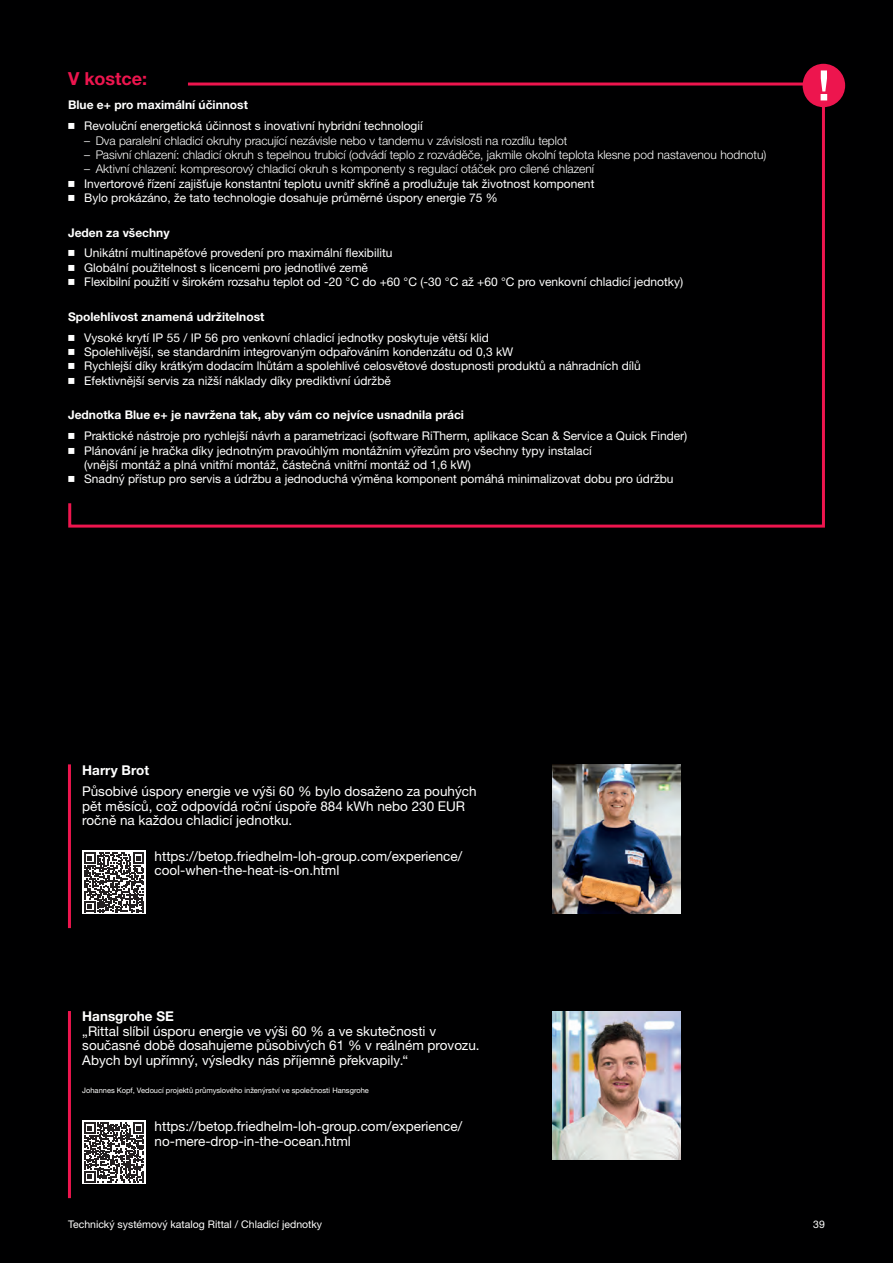
<style>
.page{position:relative;width:893px;height:1263px;background:#000001}
.page>*{position:absolute;margin:0;border:0;box-sizing:border-box;transform-origin:0 0}
.t1{font:700 18px "Neue Helvetica For Rittal";color:#ed154e}
.t2{font:13.5px/14.4px "Neue Helvetica For Rittal";color:#fff}
.t3{font:700 13.5px "Neue Helvetica For Rittal";color:#fff}
.t4{font:12px/14.4px "Neue Helvetica For Rittal";color:#fff}
.t5{font:300 12px "Neue Helvetica For Rittal";color:#fff}
.t6{font:10.5px "Neue Helvetica For Rittal";color:#fff}
.t7{font:7.5px "Neue Helvetica For Rittal";color:#fff}
.s1{font-weight:700}
.s2{font-weight:300}
</style>
<div class="page">
<div style="left:82px;top:850px;width:64px;height:64px;background:#fff"></div>
<svg style="left:84px;top:852px;width:60px;height:60px"></svg>
<hr style="left:68px;top:764px;width:3px;height:164px;background:#ed154e">
<img style="left:553px;top:764px;width:127px;height:149px">
<div style="left:82px;top:1120px;width:64px;height:64px;background:#fff"></div>
<svg style="left:84px;top:1122px;width:60px;height:60px"></svg>
<hr style="left:68px;top:1011px;width:3px;height:187px;background:#ed154e">
<img style="left:553px;top:1011px;width:127px;height:149px">
<div style="left:67px;top:81px;width:759px;height:448px;background:#000001"></div>
<div style="left:803px;top:64px;width:42px;height:43px;background:#ed154e;border-radius:50%"></div>
<svg style="left:821px;top:70px;width:6px;height:30px"></svg>
<h1 class="t1" style="left:68px;top:68px;width:81px">V kostce:</h1>
<p class="t4" style="left:68px;top:95px;width:356px;line-height:20.9px"><span class="s1">Blue e+ pro maximální účinnost<br></span><span class="s2">◾</span> Revoluční energetická účinnost s inovativní hybridní technologií</p>
<p class="t5" style="left:84px;top:133px;width:485px">– Dva paralelní chladicí okruhy pracující nezávisle nebo v tandemu v závislosti na rozdílu teplot</p>
<p class="t5" style="left:84px;top:147px;width:684px">– Pasivní chlazení: chladicí okruh s tepelnou trubicí (odvádí teplo z rozváděče, jakmile okolní teplota klesne pod nastavenou hodnotu)</p>
<p class="t4" style="left:68px;top:162px;width:528px;text-align:justify;text-indent:16px"><span class="s2">– Aktivní chlazení: kompresorový chladicí okruh s komponenty s regulací otáček pro cílené chlazení ◾</span> Invertorové řízení zajišťuje konstantní teplotu uvnitř skříně a prodlužuje tak životnost komponent <span class="s2">◾</span> Bylo prokázáno, že tato technologie dosahuje průměrné úspory energie 75 %</p>
<p class="t4" style="left:68px;top:222px;width:326px;line-height:20.9px"><span class="s1">Jeden za všechny<br></span><span class="s2">◾</span> Unikátní multinapěťové provedení pro maximální flexibilitu</p>
<p class="t4" style="left:68px;top:260px;width:617px"><span class="s2">◾</span> Globální použitelnost s licencemi pro jednotlivé země<br><span class="s2">◾</span> Flexibilní použití v širokém rozsahu teplot od -20 °C do +60 °C (-30 °C až +60 °C pro venkovní chladicí jednotky)</p>
<p class="t4" style="left:68px;top:306px;width:423px;line-height:20.9px"><span class="s1">Spolehlivost znamená udržitelnost<br></span><span class="s2">◾</span> Vysoké krytí IP 55 / IP 56 pro venkovní chladicí jednotky poskytuje větší klid</p>
<p class="t4" style="left:68px;top:344px;width:574px"><span class="s2">◾</span> Spolehlivější, se standardním integrovaným odpařováním kondenzátu od 0,3 kW<br><span class="s2">◾</span> Rychlejší díky krátkým dodacím lhůtám a spolehlivé celosvětové dostupnosti produktů a náhradních dílů <span class="s2">◾</span> Efektivnější servis za nižší náklady díky prediktivní údržbě</p>
<p class="t4" style="left:68px;top:405px;width:621px;line-height:20.9px"><span class="s1">Jednotka Blue e+ je navržena tak, aby vám co nejvíce usnadnila práci<br></span><span class="s2">◾</span> Praktické nástroje pro rychlejší návrh a parametrizaci (software RiTherm, aplikace Scan &amp; Service a Quick Finder)</p>
<p class="t4" style="left:68px;top:443px;width:525px"><span class="s2">◾</span> Plánování je hračka díky jednotným pravoúhlým montážním výřezům pro všechny typy instalací</p>
<p class="t4" style="left:84px;top:457px;width:388px">(vnější montáž a plná vnitřní montáž, částečná vnitřní montáž od 1,6 kW)</p>
<p class="t4" style="left:68px;top:472px;width:607px"><span class="s2">◾</span> Snadný přístup pro servis a údržbu a jednoduchá výměna komponent pomáhá minimalizovat dobu pro údržbu</p>
<p class="t3" style="left:82px;top:761px;width:68px">Harry Brot</p>
<p class="t2" style="left:82px;top:784px;width:396px">Působivé úspory energie ve výši 60 % bylo dosaženo za pouhých pět měsíců, což odpovídá roční úspoře 884 kWh nebo 230 EUR ročně na každou chladicí jednotku.</p>
<p class="t2" style="left:155px;top:849px;width:309px">https://betop.friedhelm-loh-group.com/experience/ cool-when-the-heat-is-on.html</p>
<p class="t3" style="left:82px;top:1008px;width:93px">Hansgrohe SE</p>
<p class="t2" style="left:82px;top:1023px;width:399px">„Rittal slíbil úsporu energie ve výši 60 % a ve skutečnosti v současné době dosahujeme působivých 61 % v reálném provozu.<br>Abych byl upřímný, výsledky nás příjemně překvapily.“</p>
<p class="t7" style="left:82px;top:1086px;width:288px">Johannes Kopf, Vedoucí projektů průmyslového inženýrství ve společnosti Hansgrohe</p>
<p class="t2" style="left:155px;top:1119px;width:309px">https://betop.friedhelm-loh-group.com/experience/ no-mere-drop-in-the-ocean.html</p>
<p class="t6" style="left:68px;top:1218px;width:256px">Technický systémový katalog Rittal / Chladicí jednotky</p>
<p class="t6" style="left:813px;top:1218px;width:13px">39</p>
</div>
